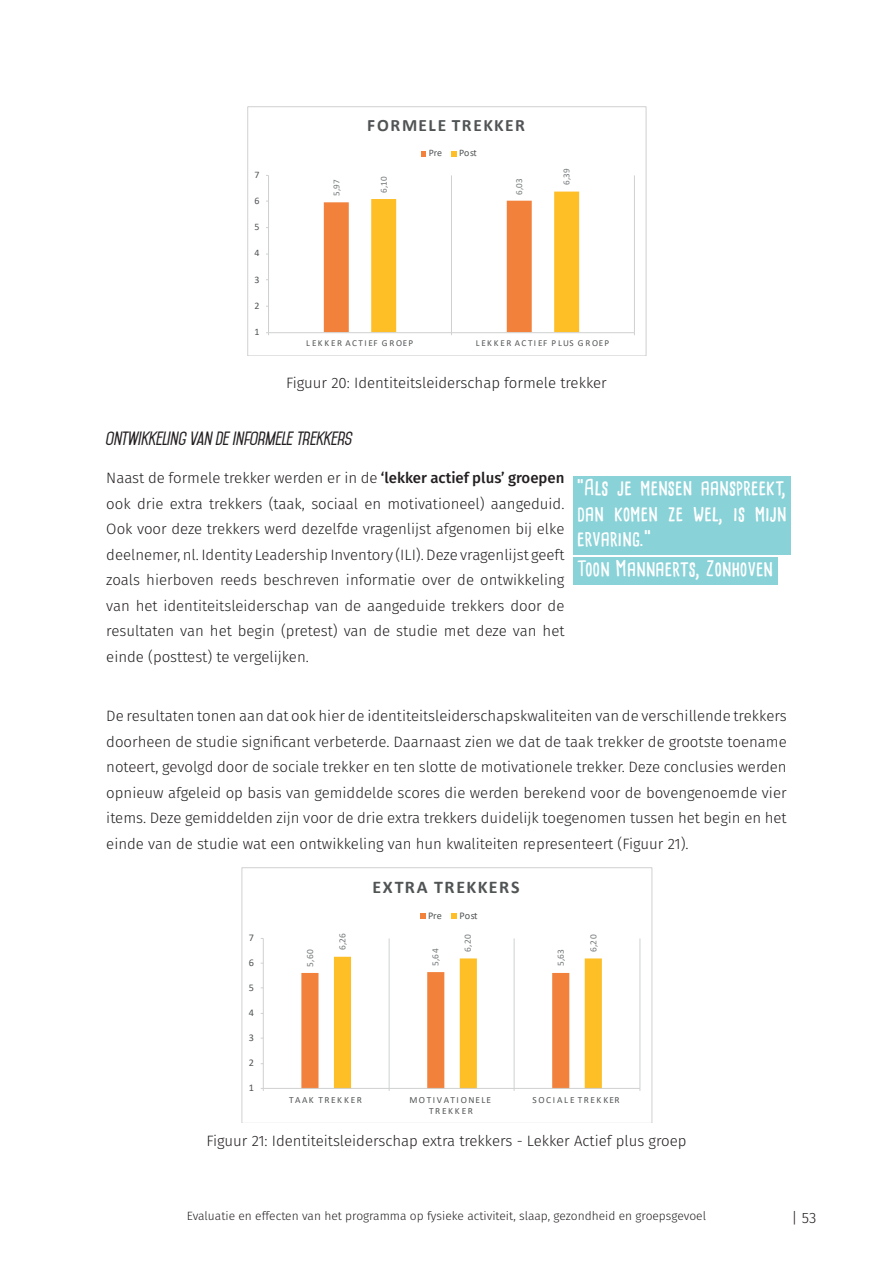
<style>
.page{position:relative;width:893px;height:1263px;background:#fff}
.page>*{position:absolute;margin:0;border:0;box-sizing:border-box;transform-origin:0 0}
.t1{font:700 21px/25.5px "Cardenio Modern";color:#fff;text-align:justify}
.t2{font:700 17.85px "Calibri";letter-spacing:.085em;color:#515455}
.t3{font:700 17.4px "Calibri";letter-spacing:.085em;color:#515455}
.t4{font:italic 600 16.5px "Mohave";letter-spacing:-.03em;color:#231f20}
.t5{font:300 15px/25.5px "Fira Sans";color:#231f20;text-align:justify}
.t6{font:300 12px "Fira Sans";color:#231f20}
.t7{font:10.2px "Calibri";letter-spacing:-.015em;color:#515455}
.t8{font:9.9px "Calibri";letter-spacing:-.015em;color:#515455}
.t9{font:9.45px "Calibri";letter-spacing:.04em;color:#74787a}
.t10{font:9.3px/11.1px "Calibri";letter-spacing:.15em;color:#515455;text-align:center}
.t11{font:9.15px "Calibri";letter-spacing:.15em;color:#515455}
.t12{font:9.15px "Calibri";letter-spacing:.04em;color:#74787a}
.s1{font-weight:500}
</style>
<div class="page">
<hr style="left:389px;top:938px;width:1px;height:150px;background:#cfd1d0">
<hr style="left:514px;top:938px;width:1px;height:150px;background:#cfd1d0">
<hr style="left:639px;top:938px;width:1px;height:150px;background:#cfd1d0">
<hr style="left:263px;top:938px;width:1px;height:150px;background:#cfd1d0">
<hr style="left:263px;top:1088px;width:377px;height:1px;background:#cfd1d0">
<svg style="left:301px;top:957px;width:301px;height:134px"></svg>
<svg style="left:420px;top:913px;width:5px;height:6px"></svg>
<svg style="left:451px;top:913px;width:6px;height:6px"></svg>
<div style="left:241px;top:867px;width:411px;height:256px;border:1px solid #cfd1d0"></div>
<hr style="left:451px;top:175px;width:1px;height:158px;background:#cfd1d0">
<hr style="left:634px;top:175px;width:1px;height:158px;background:#cfd1d0">
<hr style="left:268px;top:175px;width:1px;height:158px;background:#cfd1d0">
<hr style="left:269px;top:332px;width:365px;height:1px;background:#cfd1d0">
<svg style="left:324px;top:192px;width:255px;height:143px"></svg>
<svg style="left:421px;top:151px;width:5px;height:6px"></svg>
<svg style="left:451px;top:151px;width:6px;height:6px"></svg>
<div style="left:247px;top:106px;width:399px;height:249px;border:1px solid #cfd1d0"></div>
<div style="left:573px;top:476px;width:218px;height:79px;background:#88d2d8"></div>
<div style="left:573px;top:557px;width:204px;height:27px;background:#88d2d8"></div>
<p class="t8" style="left:255px;top:168px;width:7px">7</p>
<p class="t8" style="left:255px;top:194px;width:7px">6</p>
<p class="t8" style="left:255px;top:220px;width:7px">5</p>
<p class="t8" style="left:255px;top:246px;width:7px">4</p>
<p class="t8" style="left:255px;top:272px;width:7px">3</p>
<p class="t8" style="left:255px;top:299px;width:7px">2</p>
<p class="t8" style="left:255px;top:325px;width:7px">1</p>
<p class="t3" style="left:367px;top:113px;width:159px">FORMELE TREKKER</p>
<p class="t8" style="left:429px;top:146px;width:15px">Pre</p>
<p class="t8" style="left:459px;top:146px;width:19px">Post</p>
<p class="t12" style="left:330px;top:196px;width:19px;rotate:-90deg">5,97</p>
<p class="t12" style="left:377px;top:193px;width:19px;rotate:-90deg">6,10</p>
<p class="t12" style="left:513px;top:195px;width:19px;rotate:-90deg">6,03</p>
<p class="t12" style="left:560px;top:185px;width:19px;rotate:-90deg">6,39</p>
<p class="t11" style="left:306px;top:337px;width:109px">LEKKER ACTIEF GROEP</p>
<p class="t11" style="left:476px;top:337px;width:135px">LEKKER ACTIEF PLUS GROEP</p>
<p class="t5" style="left:286px;top:370px;width:322px">Figuur 20: Identiteitsleiderschap formele trekker</p>
<p class="t4" style="left:106px;top:428px;width:248px">ONTWIKKELING VAN DE INFORMELE TREKKERS</p>
<p class="t5" style="left:106px;top:465px;width:460px">Naast de formele trekker werden er in de <span class="s1">‘lekker actief plus’ groepen </span>ook drie extra trekkers (taak, sociaal en motivationeel) aangeduid.<br>Ook voor deze trekkers werd dezelfde vragenlijst afgenomen bij elke deelnemer, nl. Identity Leadership Inventory (ILI). Deze vragenlijst geeft zoals hierboven reeds beschreven informatie over de ontwikkeling van het identiteitsleiderschap van de aangeduide trekkers door de resultaten van het begin (pretest) van de studie met deze van het einde (posttest) te vergelijken.</p>
<h1 class="t1" style="left:577px;top:475px;width:211px">“Als je mensen aanspreekt, dan komen ze wel, is mijn ervaring.”</h1>
<h1 class="t1" style="left:577px;top:555px;width:197px">Toon Mannaerts, Zonhoven</h1>
<p class="t5" style="left:106px;top:703px;width:682px">De resultaten tonen aan dat ook hier de identiteitsleiderschapskwaliteiten van de verschillende trekkers doorheen de studie significant verbeterde. Daarnaast zien we dat de taak trekker de grootste toename noteert, gevolgd door de sociale trekker en ten slotte de motivationele trekker. Deze conclusies werden opnieuw afgeleid op basis van gemiddelde scores die werden berekend voor de bovengenoemde vier items. Deze gemiddelden zijn voor de drie extra trekkers duidelijk toegenomen tussen het begin en het einde van de studie wat een ontwikkeling van hun kwaliteiten representeert (Figuur 21).</p>
<p class="t7" style="left:249px;top:930px;width:7px">7</p>
<p class="t7" style="left:249px;top:955px;width:7px">6</p>
<p class="t7" style="left:249px;top:980px;width:7px">5</p>
<p class="t7" style="left:249px;top:1005px;width:7px">4</p>
<p class="t7" style="left:249px;top:1030px;width:7px">3</p>
<p class="t7" style="left:249px;top:1055px;width:7px">2</p>
<p class="t7" style="left:249px;top:1080px;width:7px">1</p>
<p class="t2" style="left:372px;top:874px;width:149px">EXTRA TREKKERS</p>
<p class="t7" style="left:428px;top:908px;width:15px">Pre</p>
<p class="t7" style="left:460px;top:908px;width:19px">Post</p>
<p class="t9" style="left:336px;top:950px;width:19px;rotate:-90deg">6,26</p>
<p class="t9" style="left:461px;top:952px;width:19px;rotate:-90deg">6,20</p>
<p class="t9" style="left:587px;top:952px;width:19px;rotate:-90deg">6,20</p>
<p class="t9" style="left:303px;top:967px;width:19px;rotate:-90deg">5,60</p>
<p class="t9" style="left:429px;top:966px;width:19px;rotate:-90deg">5,64</p>
<p class="t9" style="left:554px;top:966px;width:19px;rotate:-90deg">5,63</p>
<p class="t10" style="left:289px;top:1094px;width:74px">TAAK TREKKER</p>
<p class="t10" style="left:410px;top:1094px;width:83px">MOTIVATIONELE<br>TREKKER</p>
<p class="t10" style="left:532px;top:1094px;width:89px">SOCIALE TREKKER</p>
<p class="t5" style="left:206px;top:1128px;width:482px">Figuur 21: Identiteitsleiderschap extra trekkers - Lekker Actief plus groep</p>
<p class="t6" style="left:187px;top:1207px;width:521px">Evaluatie en effecten van het programma op fysieke activiteit, slaap, gezondheid en groepsgevoel</p>
<p class="t5" style="left:791px;top:1205px;width:26px">| 53</p>
</div>
